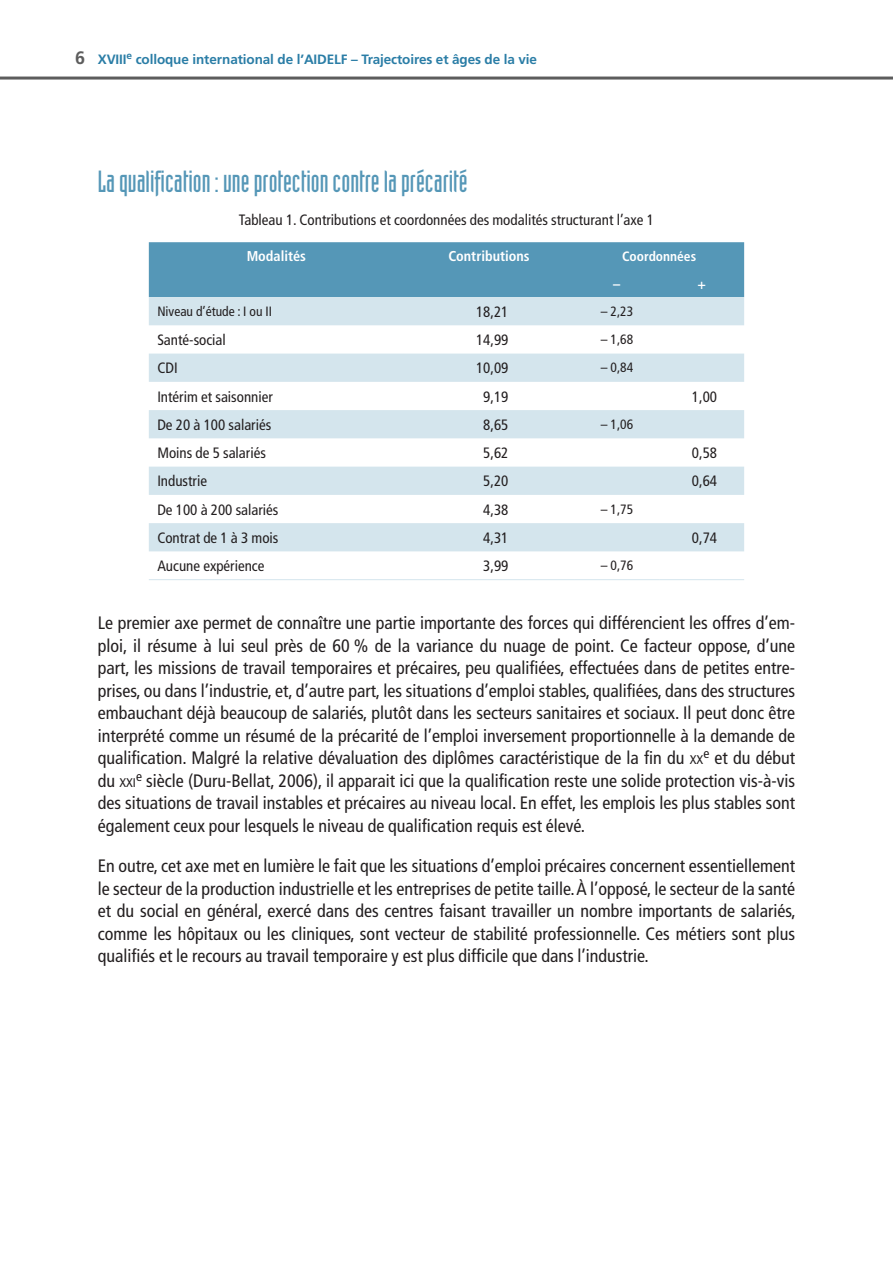
<style>
.page{position:relative;width:893px;height:1263px;background:#fff}
.page>*{position:absolute;margin:0;border:0;box-sizing:border-box;transform-origin:0 0}
.T2{font:30px "Industria Solid";color:#5597b7}
.Texte_courant{font:condensed 18px/22.5px "Frutiger LT Std";color:#231f20;text-align:justify}
.Tab_Texte_Fàg{font:condensed 15px "Frutiger LT Std";color:#231f20}
.Tab_Fig_Ancrage{font:condensed 15px "Frutiger LT Std";color:#231f20}
.Tab_Texte{font:condensed 15px "Frutiger LT Std";color:#231f20}
.Tab_Tétière{font:700 condensed 14.25px "Frutiger LT Std";color:#fff}
.t1{font:700 13.5px "Frutiger LT Std";letter-spacing:-.01em;color:#2a7da6}
.Tab_Texte-2{font:condensed 13.5px "Frutiger LT Std";color:#231f20}
.Tab_Texte_Fàg-2{font:condensed 13.5px "Frutiger LT Std";color:#231f20}
.Tab_Tétière-2{font:700 condensed 13.5px "Frutiger LT Std";color:#fff}
.s1{font-size:18px;color:#5d5d5d}
.s2{font-size:12.6px}
</style>
<div class="page">
<hr style="left:0;top:77px;width:893px;height:3px;background:#5d5d5d">
<div style="left:149px;top:242px;width:595px;height:55px;background:#5597b7"></div>
<svg style="left:149px;top:297px;width:595px;height:254px;fill:#d4e5ed"></svg>
<hr style="left:149px;top:579px;width:255px;height:1px;background:#d4e5ed">
<hr style="left:404px;top:579px;width:170px;height:1px;background:#d4e5ed">
<hr style="left:574px;top:579px;width:85px;height:1px;background:#d4e5ed">
<hr style="left:659px;top:579px;width:85px;height:1px;background:#d4e5ed">
<p class="t1" style="left:75px;top:51px;width:463px"><span class="s1">6</span> XVIII<sup>e</sup> colloque international de l’AIDELF – Trajectoires et âges de la vie</p>
<p class="T2" style="left:98px;top:165px;width:371px">La qualification: une protection contre la précarité</p>
<p class="Tab_Fig_Ancrage" style="left:239px;top:211px;width:417px">Tableau 1. Contributions et coordonnées des modalités structurant l’axe 1</p>
<p class="Tab_Tétière" style="left:247px;top:248px;width:61px">Modalités</p>
<p class="Tab_Tétière" style="left:448px;top:248px;width:83px">Contributions</p>
<p class="Tab_Tétière-2" style="left:622px;top:248px;width:76px">Coordonnées</p>
<p class="Tab_Tétière" style="left:613px;top:275px;width:9px">–</p>
<p class="Tab_Tétière" style="left:697px;top:275px;width:10px">+</p>
<p class="Tab_Texte_Fàg-2" style="left:157px;top:303px;width:116px">Niveau d’étude : I ou II</p>
<p class="Tab_Texte" style="left:476px;top:303px;width:34px">18,21</p>
<p class="Tab_Texte-2" style="left:601px;top:303px;width:34px">– 2,23</p>
<p class="Tab_Texte_Fàg" style="left:157px;top:331px;width:70px">Santé-social</p>
<p class="Tab_Texte" style="left:476px;top:331px;width:34px">14,99</p>
<p class="Tab_Texte-2" style="left:601px;top:331px;width:34px">– 1,68</p>
<p class="Tab_Texte_Fàg" style="left:157px;top:359px;width:22px">CDI</p>
<p class="Tab_Texte" style="left:476px;top:359px;width:34px">10,09</p>
<p class="Tab_Texte-2" style="left:601px;top:360px;width:34px">– 0,84</p>
<p class="Tab_Texte_Fàg" style="left:157px;top:388px;width:117px">Intérim et saisonnier</p>
<p class="Tab_Texte" style="left:483px;top:388px;width:27px">9,19</p>
<p class="Tab_Texte" style="left:692px;top:388px;width:27px">1,00</p>
<p class="Tab_Texte_Fàg" style="left:157px;top:416px;width:115px">De 20 à 100 salariés</p>
<p class="Tab_Texte" style="left:483px;top:416px;width:27px">8,65</p>
<p class="Tab_Texte-2" style="left:601px;top:416px;width:34px">– 1,06</p>
<p class="Tab_Texte_Fàg" style="left:157px;top:444px;width:110px">Moins de 5 salariés</p>
<p class="Tab_Texte" style="left:483px;top:444px;width:27px">5,62</p>
<p class="Tab_Texte" style="left:692px;top:444px;width:27px">0,58</p>
<p class="Tab_Texte_Fàg" style="left:157px;top:472px;width:51px">Industrie</p>
<p class="Tab_Texte" style="left:483px;top:472px;width:27px">5,20</p>
<p class="Tab_Texte" style="left:692px;top:472px;width:27px">0,64</p>
<p class="Tab_Texte_Fàg" style="left:157px;top:501px;width:123px">De 100 à 200 salariés</p>
<p class="Tab_Texte" style="left:483px;top:501px;width:27px">4,38</p>
<p class="Tab_Texte-2" style="left:601px;top:501px;width:34px">– 1,75</p>
<p class="Tab_Texte_Fàg" style="left:157px;top:529px;width:123px">Contrat de 1 à 3 mois</p>
<p class="Tab_Texte" style="left:483px;top:529px;width:27px">4,31</p>
<p class="Tab_Texte" style="left:692px;top:529px;width:27px">0,74</p>
<p class="Tab_Texte_Fàg" style="left:157px;top:557px;width:109px">Aucune expérience</p>
<p class="Tab_Texte" style="left:483px;top:557px;width:27px">3,99</p>
<p class="Tab_Texte-2" style="left:601px;top:557px;width:34px">– 0,76</p>
<p class="Texte_courant" style="left:98px;top:612px;width:699px">Le premier axe permet de connaître une partie importante des forces qui différencient les offres d’em&shy;ploi, il résume à lui seul près de 60 % de la variance du nuage de point. Ce facteur oppose, d’une part, les missions de travail temporaires et précaires, peu qualifiées, effectuées dans de petites entre&shy;prises, ou dans l’industrie, et, d’autre part, les situations d’emploi stables, qualifiées, dans des structures embauchant déjà beaucoup de salariés, plutôt dans les secteurs sanitaires et sociaux. Il peut donc être interprété comme un résumé de la précarité de l’emploi inversement proportionnelle à la demande de qualification. Malgré la relative dévaluation des diplômes caractéristique de la fin du <span class="s2">XX</span><sup>e</sup> et du début du <span class="s2">XXI</span><sup>e</sup> siècle (Duru-Bellat, 2006), il apparait ici que la qualification reste une solide protection vis-à-vis des situations de travail instables et précaires au niveau local. En effet, les emplois les plus stables sont également ceux pour lesquels le niveau de qualification requis est élevé.</p>
<p class="Texte_courant" style="left:98px;top:855px;width:699px">En outre, cet axe met en lumière le fait que les situations d’emploi précaires concernent essentiellement le secteur de la production industrielle et les entreprises de petite taille. À l’opposé, le secteur de la santé et du social en général, exercé dans des centres faisant travailler un nombre importants de salariés, comme les hôpitaux ou les cliniques, sont vecteur de stabilité professionnelle. Ces métiers sont plus qualifiés et le recours au travail temporaire y est plus difficile que dans l’industrie.</p>
</div>
